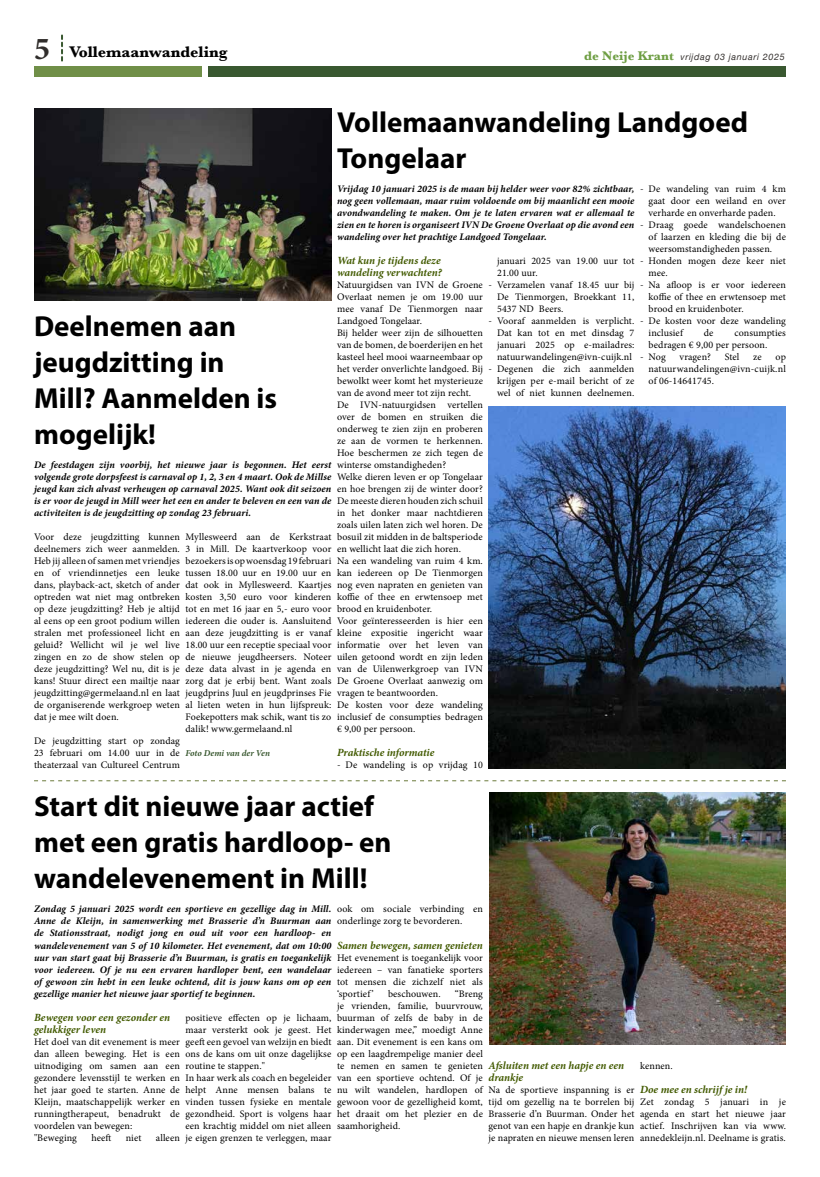
<style>
.page{position:relative;width:820px;height:1177px;background:#fff}
.page>*{position:absolute;margin:0;border:0;box-sizing:border-box;transform-origin:0 0}
.t1{font:700 29px/36px "Myriad Pro";color:#000}
.t2{font:700 16px "Baskerville";color:#000}
.t3{font:italic 700 11px/12px "Minion Pro";color:#425a00}
.t4{font:10px/12px "Minion Pro";letter-spacing:.01em;color:#000;text-align:justify}
.t5{font:italic 700 10px/12px "Minion Pro";letter-spacing:.005em;color:#000;text-align:justify}
.t6{font:italic 9px "Helvetica Neue";letter-spacing:.07em;color:#34302e}
.t7{font:italic 700 9px "Minion Pro";color:#395830}
.s1{font-family:"Minion Pro";font-size:32px;color:#302d2b}
.s2{font-family:"Baskerville";font-weight:700;font-style:normal;font-size:13px;color:#6e9e43}
</style>
<div class="page">
<div style="left:34px;top:66px;width:167px;height:11px;background:#708f48"></div>
<svg style="left:61px;top:35px;width:2px;height:26px"></svg>
<div style="left:208px;top:66px;width:577px;height:11px;background:#395830"></div>
<img style="left:34px;top:108px;width:297px;height:192px">
<svg style="left:34px;top:780px;width:751px;height:1px"></svg>
<img style="left:488px;top:407px;width:297px;height:361px">
<img style="left:489px;top:792px;width:296px;height:252px">
<h2 class="t2" style="left:34px;top:41px;width:195px"><span class="s1">5</span> Vollemaanwandeling</h2>
<p class="t6" style="left:584px;top:50px;width:202px"><span class="s2">de Neije Krant</span> vrijdag 03 januari 2025</p>
<h1 class="t1" style="left:337px;top:103px;width:412px">Vollemaanwandeling Landgoed<br>Tongelaar</h1>
<p class="t5" style="left:337px;top:183px;width:299px">Vrijdag 10 januari 2025 is de maan bij helder weer voor 82% zichtbaar, nog geen vollemaan, maar ruim voldoende om bij maanlicht een mooie avondwandeling te maken. Om je te laten ervaren wat er allemaal te zien en te horen is organiseert IVN De Groene Overlaat op die avond een wandeling over het prachtige Landgoed Tongelaar.</p>
<p class="t3" style="left:337px;top:254px;width:106px">Wat kun je tijdens deze wandeling verwachten?</p>
<p class="t4" style="left:337px;top:279px;width:147px;text-align:left">Natuurgidsen van IVN de Groene<br>Overlaat nemen je om 19.00 uur mee vanaf De Tienmorgen naar<br>Landgoed Tongelaar.<br>Bij helder weer zijn de silhouetten van de bomen, de boerderijen en het kasteel heel mooi waarneembaar op het verder onverlichte landgoed. Bij bewolkt weer komt het mysterieuze van de avond meer tot zijn recht.<br>De IVN-natuurgidsen vertellen over de bomen en struiken die onderweg te zien zijn en proberen ze aan de vormen te herkennen.<br>Hoe beschermen ze zich tegen de winterse omstandigheden?<br>Welke dieren leven er op Tongelaar en hoe brengen zij de winter door?<br>De meeste dieren houden zich schuil in het donker maar nachtdieren zoals uilen laten zich wel horen. De bosuil zit midden in de baltsperiode en wellicht laat die zich horen.<br>Na een wandeling van ruim 4 km. kan iedereen op De Tienmorgen nog even napraten en genieten van koffie of thee en erwtensoep met brood en kruidenboter.<br>Voor geïnteresseerden is hier een kleine expositie ingericht waar informatie over het leven van uilen getoond wordt en zijn leden van de Uilenwerkgroep van IVN<br>De Groene Overlaat aanwezig om vragen te beantwoorden.<br>De kosten voor deze wandeling inclusief de consumpties bedragen € 9,00 per persoon.</p>
<p class="t3" style="left:337px;top:746px;width:99px">Praktische informatie</p>
<p class="t4" style="left:337px;top:759px;width:147px">- De wandeling is op vrijdag 10</p>
<p class="t4" style="left:648px;top:183px;width:139px;text-indent:-8px">- De wandeling van ruim 4 km gaat door een weiland en over verharde en onverharde paden.</p>
<p class="t4" style="left:648px;top:219px;width:139px;text-indent:-8px">- Draag goede wandelschoenen of laarzen en kleding die bij de weersomstandigheden passen.</p>
<p class="t4" style="left:648px;top:255px;width:139px;text-indent:-8px">- Honden mogen deze keer niet mee.</p>
<p class="t4" style="left:648px;top:279px;width:139px;text-indent:-8px">- Na afloop is er voor iedereen koffie of thee en erwtensoep met brood en kruidenboter.</p>
<p class="t4" style="left:648px;top:315px;width:139px;text-indent:-8px">- De kosten voor deze wandeling inclusief</p>
<p class="t4" style="left:497px;top:255px;width:139px">januari 2025 van 19.00 uur tot<br>21.00 uur.</p>
<p class="t4" style="left:497px;top:279px;width:139px;text-indent:-9px">- Verzamelen vanaf 18.45 uur bij De Tienmorgen, Broekkant 11, 5437 ND Beers.</p>
<p class="t4" style="left:497px;top:315px;width:139px;text-indent:-9px">- Vooraf aanmelden is verplicht.<br>Dat kan tot en met dinsdag 7 januari 2025 op e-mailadres: natuurwandelingen@ivn-cuijk.nl</p>
<p class="t4" style="left:497px;top:363px;width:139px;text-indent:-9px">- Degenen die zich aanmelden krijgen per e-mail bericht of ze wel of niet kunnen deelnemen.</p>
<h1 class="t1" style="left:34px;top:307px;width:244px">Deelnemen aan jeugdzitting in<br>Mill? Aanmelden is mogelijk!</h1>
<p class="t5" style="left:34px;top:459px;width:299px">De feestdagen zijn voorbij, het nieuwe jaar is begonnen. Het eerst volgende grote dorpsfeest is carnaval op 1, 2, 3 en 4 maart. Ook de Millse jeugd kan zich alvast verheugen op carnaval 2025. Want ook dit seizoen is er voor de jeugd in Mill weer het een en ander te beleven en een van de activiteiten is de jeugdzitting op zondag 23 februari.</p>
<p class="t4" style="left:34px;top:531px;width:147px">Voor deze jeugdzitting kunnen deelnemers zich weer aanmelden.<br>Heb jij alleen of samen met vriendjes en of vriendinnetjes een leuke dans, playback-act, sketch of ander optreden wat niet mag ontbreken op deze jeugdzitting? Heb je altijd al eens op een groot podium willen stralen met professioneel licht en geluid? Wellicht wil je wel live zingen en zo de show stelen op deze jeugdzitting? Wel nu, dit is je kans! Stuur direct een mailtje naar jeugdzitting@germelaand.nl en laat de organiserende werkgroep weten dat je mee wilt doen.</p>
<p class="t4" style="left:34px;top:735px;width:147px">De jeugdzitting start op zondag 23 februari om 14.00 uur in de theaterzaal van Cultureel Centrum</p>
<p class="t4" style="left:703px;top:327px;width:11px">de</p>
<p class="t4" style="left:648px;top:327px;width:139px;text-indent:86px">consumpties bedragen € 9,00 per persoon.</p>
<p class="t4" style="left:639px;top:351px;width:27px">- Nog</p>
<p class="t4" style="left:679px;top:351px;width:33px">vragen?</p>
<p class="t4" style="left:724px;top:351px;width:16px">Stel</p>
<p class="t4" style="left:753px;top:351px;width:10px">ze</p>
<p class="t4" style="left:648px;top:351px;width:139px;text-indent:127px">op natuurwandelingen@ivn-cuijk.nl of 06-14641745.</p>
<p class="t4" style="left:185px;top:531px;width:147px">Myllesweerd aan de Kerkstraat 3 in Mill. De kaartverkoop voor bezoekers is op woensdag 19 februari tussen 18.00 uur en 19.00 uur en dat ook in Myllesweerd. Kaartjes kosten 3,50 euro voor kinderen tot en met 16 jaar en 5,- euro voor iedereen die ouder is. Aansluitend aan deze jeugdzitting is er vanaf 18.00 uur een receptie speciaal voor de nieuwe jeugdheersers. Noteer deze data alvast in je agenda en zorg dat je erbij bent. Want zoals jeugdprins Juul en jeugdprinses Fie al lieten weten in hun lijfspreuk:<br>Foekepotters mak schik, want tis zo dalik! www.germelaand.nl</p>
<p class="t7" style="left:185px;top:747px;width:86px">Foto Demi van der Ven</p>
<h1 class="t1" style="left:34px;top:787px;width:359px">Start dit nieuwe jaar actief met een gratis hardloop- en wandelevenement in Mill!</h1>
<p class="t5" style="left:34px;top:903px;width:299px">Zondag 5 januari 2025 wordt een sportieve en gezellige dag in Mill.<br>Anne de Kleijn, in samenwerking met Brasserie d’n Buurman aan de Stationsstraat, nodigt jong en oud uit voor een hardloop- en wandelevenement van 5 of 10 kilometer. Het evenement, dat om 10:00 uur van start gaat bij Brasserie d’n Buurman, is gratis en toegankelijk voor iedereen. Of je nu een ervaren hardloper bent, een wandelaar of gewoon zin hebt in een leuke ochtend, dit is jouw kans om op een gezellige manier het nieuwe jaar sportief te beginnen.</p>
<p class="t3" style="left:34px;top:1010px;width:138px">Bewegen voor een gezonder en gelukkiger leven</p>
<p class="t4" style="left:34px;top:1035px;width:147px;text-align:left">Het doel van dit evenement is meer dan alleen beweging. Het is een uitnodiging om samen aan een gezondere levensstijl te werken en het jaar goed te starten. Anne de<br>Kleijn, maatschappelijk werker en runningtherapeut, benadrukt de voordelen van bewegen:<br>"Beweging</p>
<p class="t4" style="left:337px;top:903px;width:147px">ook om sociale verbinding en onderlinge zorg te bevorderen.</p>
<p class="t3" style="left:337px;top:938px;width:147px">Samen bewegen, samen genieten</p>
<p class="t4" style="left:337px;top:951px;width:147px">Het evenement is toegankelijk voor iedereen – van fanatieke sporters tot mensen die zichzelf niet als ‘sportief ’</p>
<p class="t4" style="left:337px;top:987px;width:147px;text-indent:118px">“Breng je vrienden, familie, buurvrouw, buurman of zelfs de baby in de kinderwagen mee,” moedigt Anne aan. Dit evenement is een kans om op een laagdrempelige manier deel te nemen en samen te genieten van een sportieve ochtend. Of je nu wilt wandelen, hardlopen of gewoon voor de gezelligheid komt, het draait om het plezier en de saamhorigheid.</p>
<p class="t4" style="left:388px;top:987px;width:54px">beschouwen.</p>
<p class="t4" style="left:185px;top:1011px;width:147px;text-align:left">positieve effecten op je lichaam, maar versterkt ook je geest. Het geeft een gevoel van welzijn en biedt ons de kans om uit onze dagelijkse routine te stappen."<br>In haar werk als coach en begeleider helpt Anne mensen balans te vinden tussen fysieke en mentale gezondheid. Sport is volgens haar een krachtig middel om niet alleen je eigen grenzen te verleggen, maar</p>
<p class="t3" style="left:488px;top:1058px;width:137px">Afsluiten met een hapje en een drankje</p>
<p class="t4" style="left:488px;top:1083px;width:147px">Na de sportieve inspanning is er tijd om gezellig na te borrelen bij Brasserie d’n Buurman. Onder het genot van een hapje en drankje kun je napraten en nieuwe mensen leren</p>
<p class="t4" style="left:639px;top:1059px;width:34px">kennen.</p>
<p class="t3" style="left:639px;top:1082px;width:108px">Doe mee en schrijf je in!</p>
<p class="t4" style="left:639px;top:1095px;width:147px">Zet zondag 5 januari in je agenda en start het nieuwe jaar actief. Inschrijven kan via www. annedekleijn.nl. Deelname is gratis.</p>
<p class="t4" style="left:91px;top:1131px;width:21px">heeft</p>
<p class="t4" style="left:126px;top:1131px;width:17px">niet</p>
<p class="t4" style="left:156px;top:1131px;width:26px">alleen</p>
</div>
